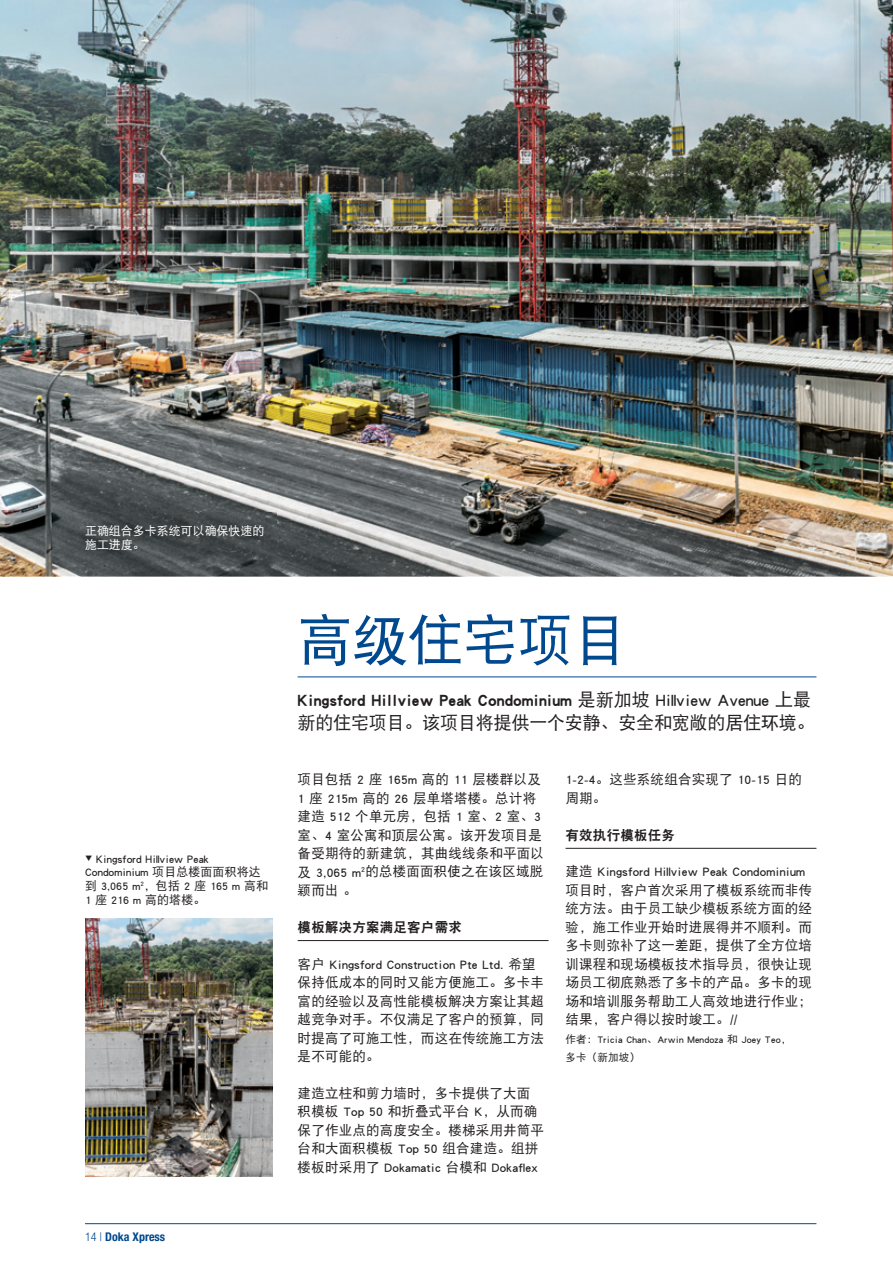
<style>
.page{position:relative;width:893px;height:1263px;background:#fff}
.page>*{position:absolute;margin:0;border:0;box-sizing:border-box;transform-origin:0 0}
.t1{font:55.5px "DFP Hei W5";letter-spacing:-.01em;color:#01498e}
.t2{font:18px "DFP Hei W9";color:#231f20}
.t3{font:18px "DFP Hei W5";letter-spacing:-.01em;color:#231f20}
.t4{font:13.5px/18.5px "DFP Hei W5";letter-spacing:.015em;color:#231f20}
.t5{font:13.5px "DFP Hei W9";letter-spacing:.015em;color:#231f20}
.t6{font:12px/13.8px "DFP Hei W5";letter-spacing:.005em;color:#231f20}
.t7{font:12px/13.8px "DFP Hei W5";letter-spacing:-.005em;color:#fff}
.t8{font:700 condensed 12px "Helvetica Neue LTW1 G";color:#01498e}
.t9{font:10.5px/18.5px "DFP Hei W5";letter-spacing:.015em;color:#231f20}
.s1{font-weight:300}
.s2{font-family:"DFP Hei W5"}
</style>
<div class="page">
<hr style="left:85px;top:1223px;width:731px;height:1px;background:#01498e">
<hr style="left:298px;top:677px;width:518px;height:1px;background:#01498e">
<hr style="left:298px;top:940px;width:251px;height:1px;background:#231f20">
<hr style="left:566px;top:848px;width:250px;height:1px;background:#231f20">
<img style="left:0;top:0;width:893px;height:577px">
<img style="left:85px;top:918px;width:187px;height:258px">
<img style="left:72px;top:512px;width:205px;height:52px">
<p class="t7" style="left:85px;top:524px;width:181px">正确组合多卡系统可以确保快速的施工进度。</p>
<p class="t6" style="left:85px;top:851px;width:185px;text-indent:11px">Kingsford Hillview Peak<br>Condominium 项目总楼面面积将达到 3,065 m<sup>2</sup>，包括 2 座 165 m 高和<br>1 座 216 m 高的塔楼。</p>
<p class="t8" style="left:85px;top:1229px;width:82px"><span class="s1">14 |</span> Doka Xpress</p>
<h1 class="t1" style="left:298px;top:610px;width:332px">高级住宅项目</h1>
<h2 class="t2" style="left:298px;top:690px;width:515px">Kingsford Hillview Peak Condominium <span class="s2">是新加坡 Hillview Avenue 上最</span></h2>
<h2 class="t3" style="left:298px;top:713px;width:518px">新的住宅项目。该项目将提供一个安静、安全和宽敞的居住环境。</h2>
<p class="t4" style="left:298px;top:770px;width:248px">项目包括 2 座 165m 高的 11 层楼群以及<br>1 座 215m 高的 26 层单塔塔楼。总计将建造 512 个单元房，包括 1 室、2 室、3室、4 室公寓和顶层公寓。该开发项目是备受期待的新建筑，其曲线线条和平面以及 3,065 m<sup>2</sup>的总楼面面积使之在该区域脱颖而出 。</p>
<p class="t5" style="left:298px;top:920px;width:166px">模板解决方案满足客户需求</p>
<p class="t4" style="left:298px;top:954px;width:248px">客户 Kingsford Construction Pte Ltd. 希望保持低成本的同时又能方便施工。多卡丰富的经验以及高性能模板解决方案让其超越竞争对手。不仅满足了客户的预算，同时提高了可施工性，而这在传统施工方法是不可能的。</p>
<p class="t4" style="left:298px;top:1084px;width:248px">建造立柱和剪力墙时，多卡提供了大面积模板 Top 50 和折叠式平台 K，从而确保了作业点的高度安全。楼梯采用井筒平台和大面积模板 Top 50 组合建造。组拼楼板时采用了 Dokamatic 台模和 Dokaflex</p>
<p class="t4" style="left:566px;top:770px;width:238px">1-2-4。这些系统组合实现了 10-15 日的周期。</p>
<p class="t5" style="left:566px;top:827px;width:111px">有效执行模板任务</p>
<p class="t4" style="left:566px;top:862px;width:248px">建造 Kingsford Hillview Peak Condominium项目时，客户首次采用了模板系统而非传统方法。由于员工缺少模板系统方面的经验，施工作业开始时进展得并不顺利。而多卡则弥补了这一差距，提供了全方位培训课程和现场模板技术指导员，很快让现场员工彻底熟悉了多卡的产品。多卡的现场和培训服务帮助工人高效地进行作业；结果，客户得以按时竣工。//</p>
<p class="t9" style="left:566px;top:1029px;width:227px">作者：Tricia Chan、Arwin Mendoza 和 Joey Teo，多卡（新加坡）</p>
</div>
